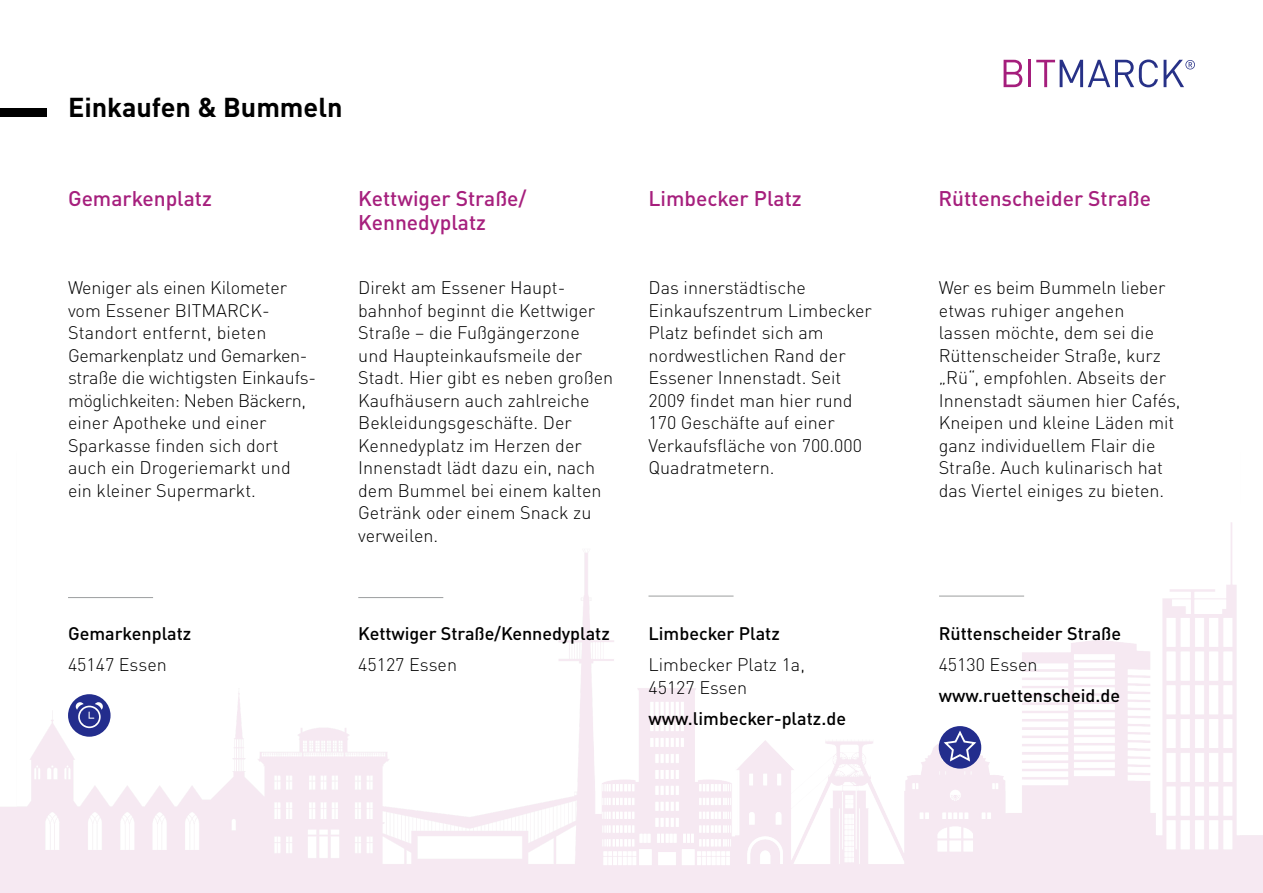
<style>
.page{position:relative;width:1263px;height:893px;background:#fff}
.page>*{position:absolute;margin:0;border:0;box-sizing:border-box;transform-origin:0 0}
.t1{font:700 27px "DIN Pro";color:#000}
.t2{font:500 21px/24px "DIN Pro";color:#a61f7d}
.t3{font:300 18px/22.5px "DIN Pro";color:#000}
.t4{font:500 18px "DIN Pro";color:#000}
</style>
<div class="page">
<img style="left:0;top:59px;width:1263px;height:834px">
<hr style="left:68px;top:597px;width:85px;height:1px;background:#9c9e9f">
<hr style="left:358px;top:597px;width:85px;height:1px;background:#9c9e9f">
<div style="left:0;top:108px;width:47px;height:9px;background:#000"></div>
<hr style="left:648px;top:596px;width:85px;height:1px;background:#9c9e9f">
<hr style="left:939px;top:596px;width:85px;height:1px;background:#9c9e9f">
<div style="left:939px;top:726px;width:42px;height:43px;background:#232d8d;border-radius:50%"></div>
<svg style="left:943px;top:730px;width:33px;height:32px"></svg>
<div style="left:68px;top:694px;width:43px;height:43px;background:#232d8d;border-radius:50%"></div>
<svg style="left:76px;top:702px;width:27px;height:26px"></svg>
<svg style="left:1003px;top:60px;width:19px;height:27px"></svg>
<hr style="left:1028px;top:60px;width:3px;height:27px;background:#a51e7c">
<svg style="left:1036px;top:60px;width:159px;height:27px"></svg>
<h1 class="t1" style="left:68px;top:85px;width:276px">Einkaufen &amp; Bummeln</h1>
<p class="t2" style="left:68px;top:184px;width:145px">Gemarkenplatz</p>
<p class="t2" style="left:358px;top:184px;width:170px">Kettwiger Straße/<br>Kennedyplatz</p>
<p class="t2" style="left:648px;top:184px;width:155px">Limbecker Platz</p>
<p class="t2" style="left:938px;top:184px;width:214px">Rüttenscheider Straße</p>
<p class="t3" style="left:68px;top:275px;width:247px">Weniger als einen Kilometer vom Essener BITMARCK-<br>Standort entfernt, bieten<br>Gemarkenplatz und Gemarken&shy;straße die wichtigsten Einkaufs&shy;möglichkeiten: Neben Bäckern, einer Apotheke und einer<br>Sparkasse finden sich dort auch ein Drogeriemarkt und ein kleiner Supermarkt.</p>
<p class="t3" style="left:358px;top:275px;width:256px">Direkt am Essener Haupt&shy;bahnhof beginnt die Kettwiger<br>Straße – die Fußgängerzone und Haupteinkaufsmeile der<br>Stadt. Hier gibt es neben großen<br>Kaufhäusern auch zahlreiche<br>Bekleidungsgeschäfte. Der<br>Kennedyplatz im Herzen der<br>Innenstadt lädt dazu ein, nach dem Bummel bei einem kalten<br>Getränk oder einem Snack zu verweilen.</p>
<p class="t3" style="left:648px;top:275px;width:225px">Das innerstädtische<br>Einkaufszentrum Limbecker<br>Platz befindet sich am nordwestlichen Rand der<br>Essener Innenstadt. Seit<br>2009 findet man hier rund<br>170 Geschäfte auf einer<br>Verkaufsfläche von 700.000<br>Quadratmetern.</p>
<p class="t3" style="left:939px;top:275px;width:243px">Wer es beim Bummeln lieber etwas ruhiger angehen lassen möchte, dem sei die<br>Rüttenscheider Straße, kurz „Rü“, empfohlen. Abseits der<br>Innenstadt säumen hier Cafés,<br>Kneipen und kleine Läden mit ganz individuellem Flair die<br>Straße. Auch kulinarisch hat das Viertel einiges zu bieten.</p>
<p class="t4" style="left:68px;top:619px;width:125px">Gemarkenplatz</p>
<p class="t3" style="left:68px;top:652px;width:100px">45147 Essen</p>
<p class="t4" style="left:358px;top:619px;width:253px">Kettwiger Straße/Kennedyplatz</p>
<p class="t3" style="left:358px;top:652px;width:100px">45127 Essen</p>
<p class="t4" style="left:648px;top:619px;width:133px">Limbecker Platz</p>
<p class="t3" style="left:648px;top:652px;width:158px">Limbecker Platz 1a,<br>45127 Essen</p>
<p class="t4" style="left:648px;top:704px;width:199px">www.limbecker-platz.de</p>
<p class="t4" style="left:939px;top:619px;width:184px">Rüttenscheider Straße</p>
<p class="t3" style="left:939px;top:652px;width:100px">45130 Essen</p>
<p class="t4" style="left:939px;top:681px;width:183px">www.ruettenscheid.de</p>
</div>
